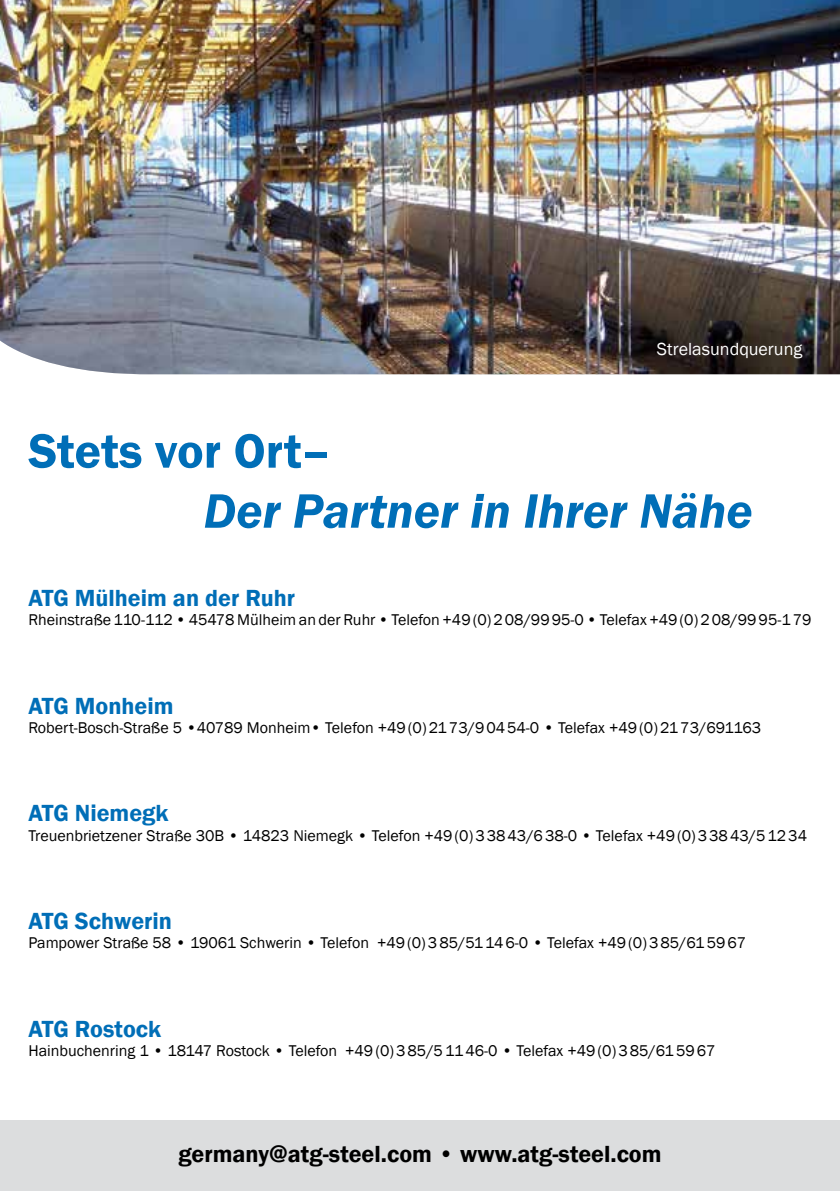
<style>
.page{position:relative;width:840px;height:1191px;background:#fff}
.page>*{position:absolute;margin:0;border:0;box-sizing:border-box;transform-origin:0 0}
.t1{font:italic 600 50px "Franklin Gothic";color:#006eb7}
.t2{font:600 50px "Franklin Gothic";color:#006eb7}
.t3{font:600 24px "Franklin Gothic";color:#006eb7}
.t4{font:600 24px "Franklin Gothic";color:#000}
.t5{font:18px "Franklin Gothic";color:#fff}
.t6{font:16px "Franklin Gothic";color:#000}
</style>
<div class="page">
<img style="left:0;top:0;width:839px;height:375px">
<div style="left:0;top:1120px;width:839px;height:71px;background:#dcddde"></div>
<p class="t5" style="left:656px;top:338px;width:147px">Strelasundquerung</p>
<h1 class="t2" style="left:28px;top:420px;width:304px">Stets vor Ort–</h1>
<h1 class="t1" style="left:203px;top:479px;width:550px">Der Partner in Ihrer Nähe</h1>
<h2 class="t3" style="left:28px;top:583px;width:268px">ATG Mülheim an der Ruhr</h2>
<p class="t6" style="left:28px;top:610px;width:784px">Rheinstraße 110-112 • 45478 Mülheim an der Ruhr • Telefon +49(0)208/9995-0 • Telefax +49(0)208/9995-179</p>
<h2 class="t3" style="left:28px;top:691px;width:147px">ATG Monheim</h2>
<p class="t6" style="left:28px;top:717px;width:734px">Robert-Bosch-Straße 5 •40789 Monheim• Telefon +49(0)2173/90454-0 • Telefax +49(0)2173/691163</p>
<h2 class="t3" style="left:28px;top:798px;width:142px">ATG Niemegk</h2>
<p class="t6" style="left:28px;top:825px;width:779px">Treuenbrietzener Straße 30B • 14823 Niemegk • Telefon +49(0)33843/638-0 • Telefax +49(0)33843/51234</p>
<h2 class="t3" style="left:28px;top:906px;width:145px">ATG Schwerin</h2>
<p class="t6" style="left:28px;top:933px;width:719px">Pampower Straße 58 • 19061 Schwerin • Telefon +49(0)385/51146-0 • Telefax +49(0)385/615967</p>
<h2 class="t3" style="left:28px;top:1013px;width:134px">ATG Rostock</h2>
<p class="t6" style="left:28px;top:1040px;width:688px">Hainbuchenring 1 • 18147 Rostock • Telefon +49(0)385/51146-0 • Telefax +49(0)385/615967</p>
<h2 class="t4" style="left:178px;top:1139px;width:484px">germany@atg-steel.com • www.atg-steel.com</h2>
</div>
